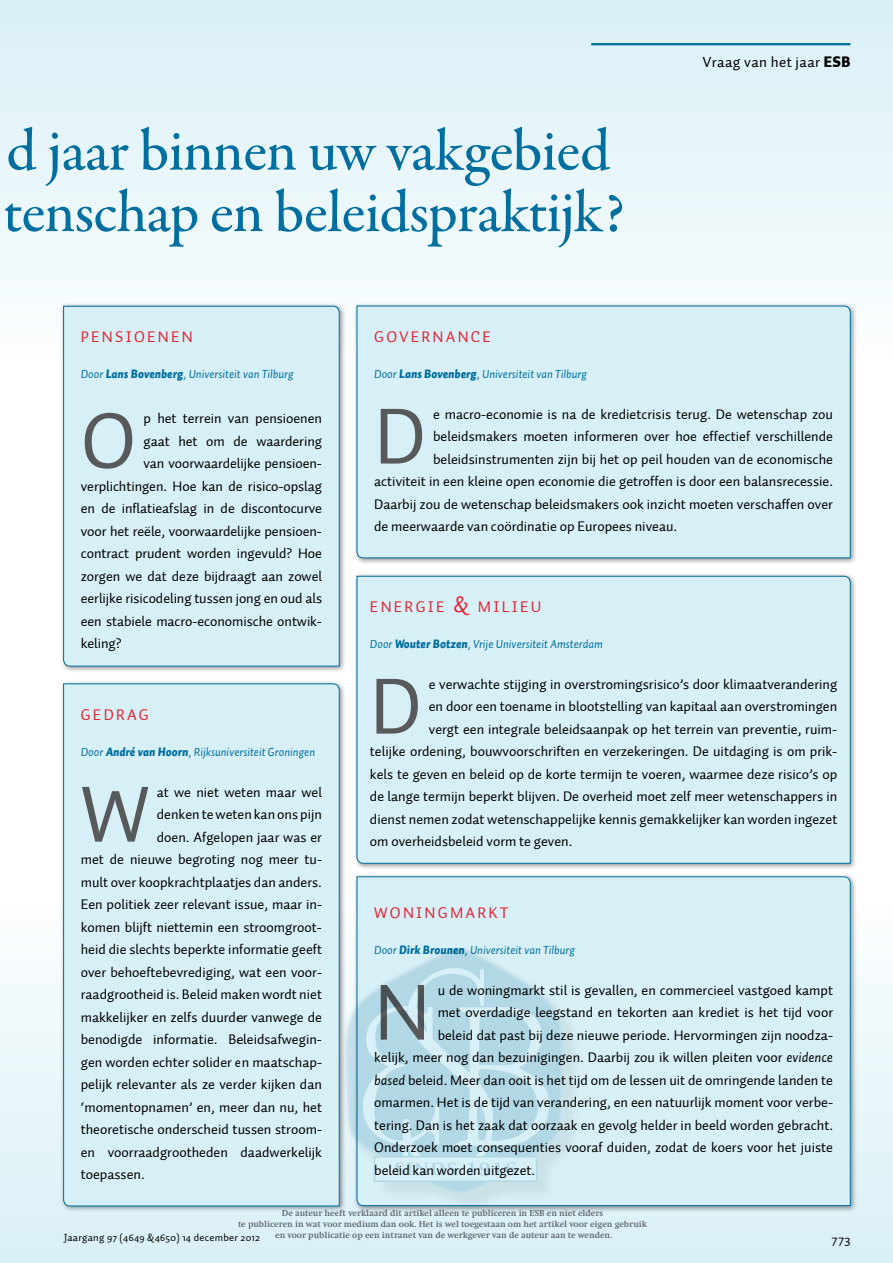
<style>
.page{position:relative;width:893px;height:1263px;background:#fff}
.page>*{position:absolute;margin:0;border:0;box-sizing:border-box;transform-origin:0 0}
.t1{font:80.55px "Auto 1";color:#58595b}
.t2{font:500 60px/61.5px "Garamond Premr Pro";letter-spacing:-.01em;color:#006f9f}
.t3{font:15.75px "Auto 1";letter-spacing:.145em;color:#e42231}
.t4{font:15px "Auto 1";letter-spacing:.025em;color:#000}
.t5{font:14.25px "Auto 1";color:#000}
.t6{font:13.5px "Auto 1";color:#000}
.t7{font:italic 12px "Auto 1";color:#006f9f}
.t8{font:10.5px "Auto 1";letter-spacing:.025em;color:#000}
.t9{font:700 9px/10.8px "Swift";color:#6d6e71;text-align:center}
.s1{font-weight:900}
.s2{font-size:22.5px}
.s3{font-style:italic}
</style>
<div class="page">
<div style="left:0;top:894px;width:893px;height:369px;background:linear-gradient(to bottom,#fdfeff,#d8f0f6)"></div>
<div style="left:0;top:0;width:893px;height:370px;background:linear-gradient(to bottom,#d8f0f6,#fdfefe)"></div>
<hr style="left:591px;top:43px;width:259px;height:2px;background:#006f9f">
<div style="left:353px;top:302px;width:504px;height:263px;background:#000;opacity:.43"></div>
<div style="left:357px;top:306px;width:494px;height:252px;background:#d7eff6"></div>
<div style="left:353px;top:572px;width:504px;height:298px;background:#000;opacity:.43"></div>
<div style="left:357px;top:576px;width:494px;height:288px;background:#d7eff6"></div>
<div style="left:353px;top:873px;width:504px;height:339px;background:#000;opacity:.43"></div>
<div style="left:357px;top:876px;width:494px;height:330px;background:#d7eff6"></div>
<div style="left:60px;top:302px;width:286px;height:371px;background:#000;opacity:.43"></div>
<div style="left:63px;top:306px;width:277px;height:360px;background:#d7eff6"></div>
<div style="left:60px;top:680px;width:286px;height:532px;background:#000;opacity:.43"></div>
<div style="left:63px;top:683px;width:277px;height:523px;background:#d7eff6"></div>
<svg style="left:336px;top:1206px;width:10px;height:5px"></svg>
<div style="left:346px;top:948px;width:238px;height:266px;background:#000;opacity:.35"></div>
<svg style="left:342px;top:947px;width:225px;height:250px;background:#cae4ec"></svg>
<div style="left:374px;top:1156px;width:163px;height:26px;background:linear-gradient(to right,#cce8f1,#cce8f1)"></div>
<svg style="left:362px;top:965px;width:190px;height:213px;background:#bedfeb"></svg>
<h2 class="t2" style="left:3px;top:121px;width:623px">d jaar binnen uw vakgebied tenschap en beleidspraktijk?</h2>
<p class="t4" style="left:703px;top:53px;width:149px">Vraag van het jaar <span class="s1">ESB</span></p>
<p class="t3" style="left:81px;top:327px;width:114px">PENSIOENEN</p>
<p class="t7" style="left:81px;top:366px;width:214px">Door <span class="s1">Lans Bovenberg</span>, Universiteit van Tilburg</p>
<h1 class="t1" style="left:81px;top:391px;width:57px">O</h1>
<p class="t5" style="left:144px;top:409px;width:180px">p het terrein van pensioenen</p>
<p class="t3" style="left:374px;top:327px;width:118px">GOVERNANCE</p>
<p class="t7" style="left:374px;top:366px;width:214px">Door <span class="s1">Lans Bovenberg</span>, Universiteit van Tilburg</p>
<h1 class="t1" style="left:374px;top:386px;width:53px">D</h1>
<p class="t5" style="left:433px;top:405px;width:401px">e macro-economie is na de kredietcrisis terug. De wetenschap zou</p>
<p class="t5" style="left:433px;top:427px;width:401px">beleidsmakers moeten informeren over hoe effectief verschillende</p>
<p class="t5" style="left:433px;top:450px;width:401px">beleidsinstrumenten zijn bij het op peil houden van de economische</p>
<p class="t5" style="left:374px;top:472px;width:460px">activiteit in een kleine open economie die getroffen is door een balansrecessie.</p>
<p class="t5" style="left:374px;top:495px;width:460px">Daarbij zou de wetenschap beleidsmakers ook inzicht moeten verschaffen over</p>
<p class="t5" style="left:374px;top:517px;width:305px">de meerwaarde van coördinatie op Europees niveau.</p>
<p class="t5" style="left:144px;top:432px;width:180px">gaat het om de waardering</p>
<p class="t5" style="left:144px;top:454px;width:180px">van voorwaardelijke pensioen-</p>
<p class="t5" style="left:81px;top:477px;width:243px">verplichtingen. Hoe kan de risico-opslag</p>
<p class="t5" style="left:81px;top:499px;width:243px">en de inflatieafslag in de discontocurve</p>
<p class="t5" style="left:81px;top:522px;width:243px">voor het reële, voorwaardelijke pensioen-</p>
<p class="t5" style="left:81px;top:544px;width:243px">contract prudent worden ingevuld? Hoe</p>
<p class="t5" style="left:81px;top:567px;width:243px">zorgen we dat deze bijdraagt aan zowel</p>
<p class="t5" style="left:81px;top:589px;width:243px">eerlijke risicodeling tussen jong en oud als</p>
<p class="t5" style="left:81px;top:612px;width:243px">een stabiele macro-economische ontwik-</p>
<p class="t5" style="left:81px;top:634px;width:42px">keling?</p>
<p class="t3" style="left:370px;top:597px;width:173px">ENERGIE <span class="s2">&amp;</span> MILIEU</p>
<p class="t7" style="left:370px;top:636px;width:234px">Door <span class="s1">Wouter Botzen</span>, Vrije Universiteit Amsterdam</p>
<h1 class="t1" style="left:370px;top:656px;width:53px">D</h1>
<p class="t5" style="left:429px;top:675px;width:410px">e verwachte stijging in overstromingsrisico’s door klimaatverandering</p>
<p class="t5" style="left:429px;top:697px;width:410px">en door een toename in blootstelling van kapitaal aan overstromingen</p>
<p class="t5" style="left:429px;top:720px;width:410px">vergt een integrale beleidsaanpak op het terrein van preventie, ruim-</p>
<p class="t5" style="left:370px;top:742px;width:469px">telijke ordening, bouwvoorschriften en verzekeringen. De uitdaging is om prik-</p>
<p class="t5" style="left:370px;top:765px;width:469px">kels te geven en beleid op de korte termijn te voeren, waarmee deze risico’s op</p>
<p class="t5" style="left:370px;top:787px;width:469px">de lange termijn beperkt blijven. De overheid moet zelf meer wetenschappers in</p>
<p class="t5" style="left:370px;top:810px;width:469px">dienst nemen zodat wetenschappelijke kennis gemakkelijker kan worden ingezet</p>
<p class="t5" style="left:370px;top:832px;width:204px">om overheidsbeleid vorm te geven.</p>
<p class="t3" style="left:81px;top:705px;width:70px">GEDRAG</p>
<p class="t7" style="left:81px;top:744px;width:236px">Door <span class="s1">André van Hoorn</span>, Rijksuniversiteit Groningen</p>
<h1 class="t1" style="left:81px;top:764px;width:70px">W</h1>
<p class="t5" style="left:157px;top:783px;width:167px">at we niet weten maar wel</p>
<p class="t5" style="left:157px;top:805px;width:167px">denken te weten kan ons pijn</p>
<p class="t5" style="left:157px;top:828px;width:167px">doen. Afgelopen jaar was er</p>
<p class="t5" style="left:81px;top:850px;width:243px">met de nieuwe begroting nog meer tu-</p>
<p class="t5" style="left:81px;top:873px;width:243px">mult over koopkrachtplaatjes dan anders.</p>
<p class="t5" style="left:81px;top:895px;width:243px">Een politiek zeer relevant issue, maar in-</p>
<p class="t5" style="left:81px;top:918px;width:243px">komen blijft niettemin een stroomgroot-</p>
<p class="t5" style="left:81px;top:940px;width:243px">heid die slechts beperkte informatie geeft</p>
<p class="t5" style="left:81px;top:963px;width:243px">over behoeftebevrediging, wat een voor-</p>
<p class="t5" style="left:81px;top:985px;width:243px">raadgrootheid is. Beleid maken wordt niet</p>
<p class="t5" style="left:81px;top:1008px;width:243px">makkelijker en zelfs duurder vanwege de</p>
<p class="t5" style="left:81px;top:1030px;width:243px">benodigde informatie. Beleidsafwegin-</p>
<p class="t5" style="left:81px;top:1053px;width:243px">gen worden echter solider en maatschap-</p>
<p class="t5" style="left:81px;top:1075px;width:243px">pelijk relevanter als ze verder kijken dan</p>
<p class="t5" style="left:81px;top:1098px;width:243px">‘momentopnamen’ en, meer dan nu, het</p>
<p class="t5" style="left:81px;top:1120px;width:243px">theoretische onderscheid tussen stroom-</p>
<p class="t5" style="left:81px;top:1143px;width:243px">en voorraadgrootheden daadwerkelijk</p>
<p class="t5" style="left:81px;top:1165px;width:65px">toepassen.</p>
<p class="t9" style="left:238px;top:1208px;width:411px">De auteur heeft verklaard dit artikel alleen te publiceren in ESB en niet elders<br>te publiceren in wat voor medium dan ook. Het is wel toegestaan om het artikel voor eigen gebruik en voor publicatie op een intranet van de werkgever van de auteur aan te wenden.</p>
<p class="t3" style="left:374px;top:903px;width:136px">WONINGMARKT</p>
<p class="t7" style="left:374px;top:942px;width:202px">Door <span class="s1">Dirk Brounen</span>, Universiteit van Tilburg</p>
<h1 class="t1" style="left:374px;top:962px;width:58px">N</h1>
<p class="t5" style="left:438px;top:981px;width:397px">u de woningmarkt stil is gevallen, en commercieel vastgoed kampt</p>
<p class="t5" style="left:438px;top:1003px;width:397px">met overdadige leegstand en tekorten aan krediet is het tijd voor</p>
<p class="t5" style="left:438px;top:1026px;width:397px">beleid dat past bij deze nieuwe periode. Hervormingen zijn noodza-</p>
<p class="t5" style="left:374px;top:1048px;width:460px">kelijk, meer nog dan bezuinigingen. Daarbij zou ik willen pleiten voor <span class="s3">evidence</span></p>
<p class="t5" style="left:374px;top:1071px;width:460px"><span class="s3">based</span> beleid. Meer dan ooit is het tijd om de lessen uit de omringende landen te</p>
<p class="t5" style="left:374px;top:1093px;width:460px">omarmen. Het is de tijd van verandering, en een natuurlijk moment voor verbe-</p>
<p class="t5" style="left:374px;top:1116px;width:460px">tering. Dan is het zaak dat oorzaak en gevolg helder in beeld worden gebracht.</p>
<p class="t5" style="left:374px;top:1138px;width:460px">Onderzoek moet consequenties vooraf duiden, zodat de koers voor het juiste</p>
<p class="t5" style="left:374px;top:1161px;width:163px">beleid kan worden uitgezet.</p>
<p class="t8" style="left:64px;top:1231px;width:198px">Jaargang 97 (4649 &amp;4650) 14 december 2012</p>
<p class="t6" style="left:832px;top:1231px;width:20px">773</p>
</div>
